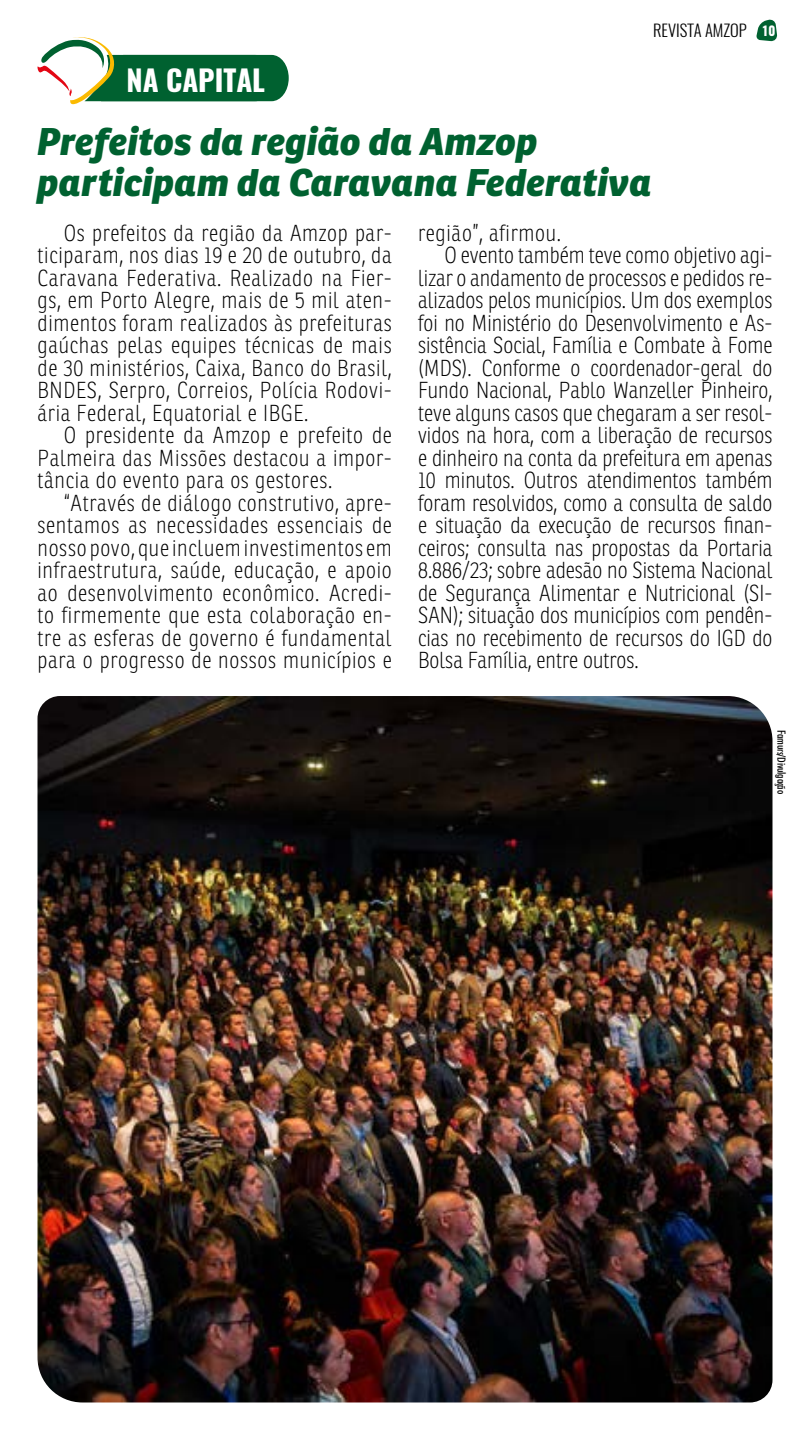
<style>
.page{position:relative;width:810px;height:1440px;background:#fff}
.page>*{position:absolute;margin:0;border:0;box-sizing:border-box;transform-origin:0 0}
.t1{font:italic 800 37.5px/41.2px "Ronnia";color:#006130}
.t2{font:700 28.95px "Oswald";color:#fff}
.t3{font:100 22.5px/22.5px "Ronnia Cond";color:#000;text-align:justify}
.t4{font:100 22.5px "Ronnia Cond";letter-spacing:.03em;color:#000}
.t5{font:300 16.5px "Oswald";color:#000}
.t6{font:500 condensed 11.25px "Futura BT";letter-spacing:-.02em;color:#000}
.s1{font-weight:700;font-size:12.9px;color:#fff}
</style>
<div class="page">
<svg style="left:756px;top:19px;width:22px;height:22px"></svg>
<img style="left:38px;top:696px;width:734px;height:706px">
<svg style="left:37px;top:37px;width:252px;height:68px"></svg>
<p class="t2" style="left:126px;top:60px;width:140px">NA CAPITAL</p>
<p class="t5" style="left:653px;top:19px;width:124px">REVISTA AMZOP <span class="s1">10</span></p>
<h1 class="t1" style="left:38px;top:120px;width:616px">Prefeitos da região da Amzop participam da Caravana Federativa</h1>
<p class="t3" style="left:37px;top:222px;width:356px;text-indent:26px">Os prefeitos da região da Amzop par&shy;ticiparam, nos dias 19 e 20 de outubro, da Caravana Federativa. Realizado na Fier&shy;gs, em Porto Alegre, mais de 5 mil aten&shy;dimentos foram realizados às prefeituras gaúchas pelas equipes técnicas de mais de 30 ministérios, Caixa, Banco do Brasil, BNDES, Serpro, Correios, Polícia Rodovi&shy;ária Federal, Equatorial e IBGE.</p>
<p class="t3" style="left:37px;top:424px;width:356px;text-indent:26px">O presidente da Amzop e prefeito de Palmeira das Missões destacou a impor&shy;tância do evento para os gestores.</p>
<p class="t3" style="left:37px;top:492px;width:356px;text-indent:26px">“Através de diálogo construtivo, apre&shy;sentamos as necessidades essenciais de nosso povo, que incluem investimentos em infraestrutura, saúde, educação, e apoio ao desenvolvimento econômico. Acredi&shy;to firmemente que esta colaboração en&shy;tre as esferas de governo é fundamental para o progresso de nossos municípios e</p>
<p class="t4" style="left:418px;top:220px;width:145px">região”, afirmou.</p>
<p class="t3" style="left:444px;top:244px;width:330px">O evento também teve como objetivo agi-</p>
<p class="t3" style="left:418px;top:267px;width:356px">lizar o andamento de processos e pedidos re-</p>
<p class="t3" style="left:418px;top:289px;width:356px">alizados pelos municípios. Um dos exemplos</p>
<p class="t3" style="left:418px;top:312px;width:356px">foi no Ministério do Desenvolvimento e As-</p>
<p class="t3" style="left:418px;top:334px;width:356px">sistência Social, Família e Combate à Fome</p>
<p class="t3" style="left:418px;top:357px;width:356px">(MDS). Conforme o coordenador-geral do</p>
<p class="t3" style="left:418px;top:379px;width:356px">Fundo Nacional, Pablo Wanzeller Pinheiro,</p>
<p class="t3" style="left:418px;top:402px;width:356px">teve alguns casos que chegaram a ser resol-</p>
<p class="t3" style="left:418px;top:424px;width:356px">vidos na hora, com a liberação de recursos</p>
<p class="t3" style="left:418px;top:447px;width:356px">e dinheiro na conta da prefeitura em apenas</p>
<p class="t3" style="left:418px;top:469px;width:356px">10 minutos. Outros atendimentos também</p>
<p class="t3" style="left:418px;top:492px;width:356px">foram resolvidos, como a consulta de saldo</p>
<p class="t3" style="left:418px;top:514px;width:356px">e situação da execução de recursos finan-</p>
<p class="t3" style="left:418px;top:537px;width:356px">ceiros; consulta nas propostas da Portaria</p>
<p class="t3" style="left:418px;top:559px;width:356px">8.886/23; sobre adesão no Sistema Nacional</p>
<p class="t3" style="left:418px;top:582px;width:356px">de Segurança Alimentar e Nutricional (SI-</p>
<p class="t3" style="left:418px;top:604px;width:356px">SAN); situação dos municípios com pendên-</p>
<p class="t3" style="left:418px;top:627px;width:356px">cias no recebimento de recursos do IGD do</p>
<p class="t3" style="left:418px;top:649px;width:222px">Bolsa Família, entre outros.</p>
<p class="t6" style="left:788px;top:730px;width:66px;rotate:90deg">Famurs/Divulgação</p>
</div>
